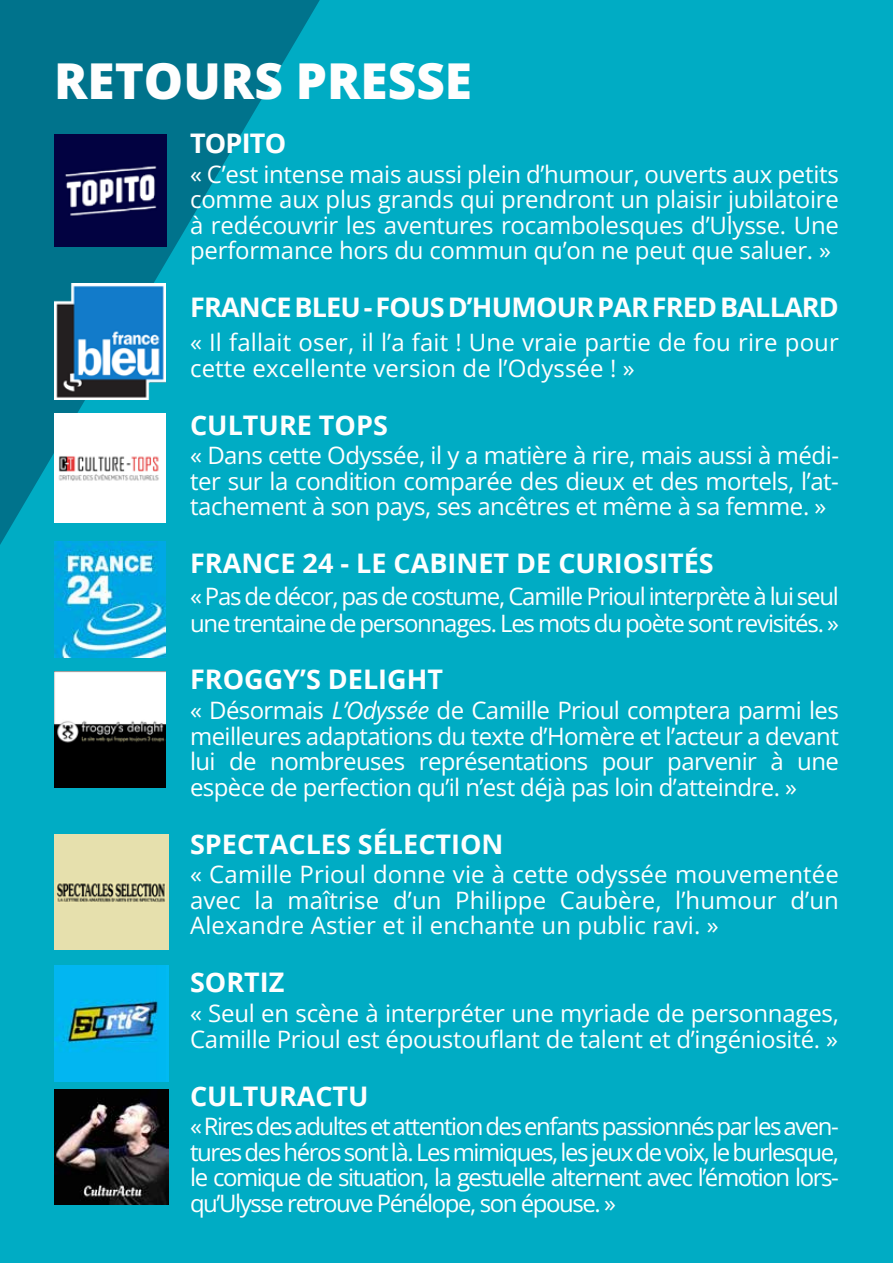
<style>
.page{position:relative;width:893px;height:1263px;background:#00acc4}
.page>*{position:absolute;margin:0;border:0;box-sizing:border-box;transform-origin:0 0}
.t1{font:49.5px "Open Sans";color:#fefefe}
.t2{font:700 27px "Open Sans";color:#fefefe}
.t3{font:700 27px "Open Sans";letter-spacing:-.03em;color:#fefefe}
.t4{font:24px/25.5px "Open Sans";letter-spacing:-.01em;color:#fff;text-align:justify}
.t5{font:24px/27px "Open Sans";letter-spacing:-.05em;color:#fff}
.s1{font-style:italic}
</style>
<div class="page">
<img style="left:54px;top:284px;width:112px;height:115px">
<img style="left:54px;top:414px;width:112px;height:108px">
<img style="left:54px;top:541px;width:112px;height:116px">
<img style="left:54px;top:671px;width:112px;height:116px">
<img style="left:54px;top:834px;width:115px;height:115px">
<img style="left:54px;top:966px;width:115px;height:115px">
<img style="left:54px;top:1089px;width:115px;height:116px">
<img style="left:54px;top:134px;width:112px;height:112px">
<h1 class="t1" style="left:54px;top:47px;width:420px">RETOURS PRESSE</h1>
<p class="t2" style="left:190px;top:124px;width:98px">TOPITO</p>
<p class="t4" style="left:190px;top:161px;width:650px">« C’est intense mais aussi plein d’humour, ouverts aux petits comme aux plus grands qui prendront un plaisir jubilatoire à redécouvrir les aventures rocambolesques d’Ulysse. Une performance hors du commun qu’on ne peut que saluer. »</p>
<p class="t3" style="left:190px;top:288px;width:650px">FRANCE BLEU - FOUS D’HUMOUR PAR FRED BALLARD</p>
<p class="t4" style="left:190px;top:329px;width:650px">« Il fallait oser, il l’a fait ! Une vraie partie de fou rire pour cette excellente version de l’Odyssée ! »</p>
<p class="t2" style="left:190px;top:406px;width:199px">CULTURE TOPS</p>
<p class="t4" style="left:190px;top:442px;width:650px">« Dans cette Odyssée, il y a matière à rire, mais aussi à médi&shy;ter sur la condition comparée des dieux et des mortels, l’at&shy;tachement à son pays, ses ancêtres et même à sa femme. »</p>
<p class="t2" style="left:190px;top:544px;width:525px">FRANCE 24 - LE CABINET DE CURIOSITÉS</p>
<p class="t5" style="left:190px;top:582px;width:650px">« Pas de décor, pas de costume, Camille Prioul interprète à lui seul une trentaine de personnages. Les mots du poète sont revisités. »</p>
<p class="t2" style="left:190px;top:661px;width:254px">FROGGY’S DELIGHT</p>
<p class="t4" style="left:190px;top:697px;width:650px">« Désormais <span class="s1">L’Odyssée</span> de Camille Prioul comptera parmi les meilleures adaptations du texte d’Homère et l’acteur a devant lui de nombreuses représentations pour parvenir à une espèce de perfection qu’il n’est déjà pas loin d’atteindre. »</p>
<p class="t2" style="left:190px;top:825px;width:315px">SPECTACLES SÉLECTION</p>
<p class="t4" style="left:190px;top:861px;width:650px">« Camille Prioul donne vie à cette odyssée mouvementée avec la maîtrise d’un Philippe Caubère, l’humour d’un Alexandre Astier et il enchante un public ravi. »</p>
<p class="t2" style="left:190px;top:963px;width:96px">SORTIZ</p>
<p class="t4" style="left:190px;top:1000px;width:650px">« Seul en scène à interpréter une myriade de personnages,<br>Camille Prioul est époustouflant de talent et d’ingéniosité. »</p>
<p class="t2" style="left:190px;top:1077px;width:180px">CULTURACTU</p>
<p class="t4" style="left:190px;top:1113px;width:650px">« Rires des adultes et attention des enfants passionnés par les aven&shy;tures des héros sont là. Les mimiques, les jeux de voix, le burlesque, le comique de situation, la gestuelle alternent avec l’émotion lors&shy;qu’Ulysse retrouve Pénélope, son épouse. »</p>
</div>
